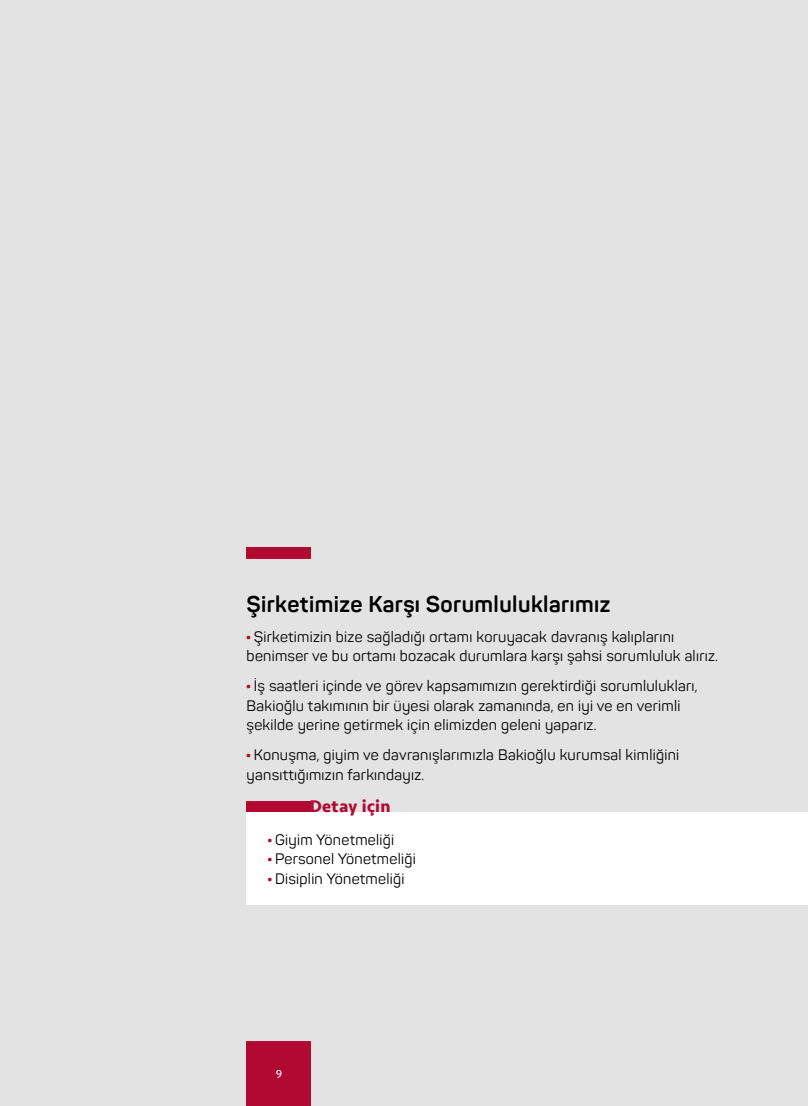
<style>
.page{position:relative;width:808px;height:1106px;background:#e3e3e3}
.page>*{position:absolute;margin:0;border:0;box-sizing:border-box;transform-origin:0 0}
.t1{font:700 22.5px "Panton";letter-spacing:.02em;color:#000}
.t2{font:700 17.4px "Seravek";letter-spacing:.02em;color:#b20933}
.t3{font:15px/19.5px "Panton";letter-spacing:.02em;color:#000}
.t4{font:12px "Seravek";color:#fff}
.s1{font-weight:900;color:#b20933}
</style>
<div class="page">
<div style="left:247px;top:1041px;width:64px;height:65px;background:#b20933"></div>
<div style="left:247px;top:547px;width:64px;height:12px;background:#b20933"></div>
<div style="left:247px;top:800px;width:64px;height:12px;background:#b20933"></div>
<div style="left:247px;top:812px;width:561px;height:93px;background:#fff"></div>
<h1 class="t1" style="left:247px;top:589px;width:365px">Şirketimize Karşı Sorumluluklarımız</h1>
<p class="t3" style="left:247px;top:626px;width:473px"><span class="s1">∙</span> Şirketimizin bize sağladığı ortamı koruyacak davranış kalıplarını benimser ve bu ortamı bozacak durumlara karşı şahsi sorumluluk alırız.</p>
<p class="t3" style="left:247px;top:676px;width:452px"><span class="s1">∙</span> İş saatleri içinde ve görev kapsamımızın gerektirdiği sorumlulukları,<br>Bakioğlu takımının bir üyesi olarak zamanında, en iyi ve en verimli şekilde yerine getirmek için elimizden geleni yaparız.</p>
<p class="t3" style="left:247px;top:745px;width:434px"><span class="s1">∙</span> Konuşma, giyim ve davranışlarımızla Bakioğlu kurumsal kimliğini yansıttığımızın farkındayız.</p>
<p class="t2" style="left:310px;top:792px;width:82px">Detay için</p>
<p class="t3" style="left:268px;top:829px;width:149px"><span class="s1">∙</span> Giyim Yönetmeliği<br><span class="s1">∙</span> Personel Yönetmeliği <span class="s1">∙</span> Disiplin Yönetmeliği</p>
<p class="t4" style="left:276px;top:1064px;width:8px">9</p>
</div>
